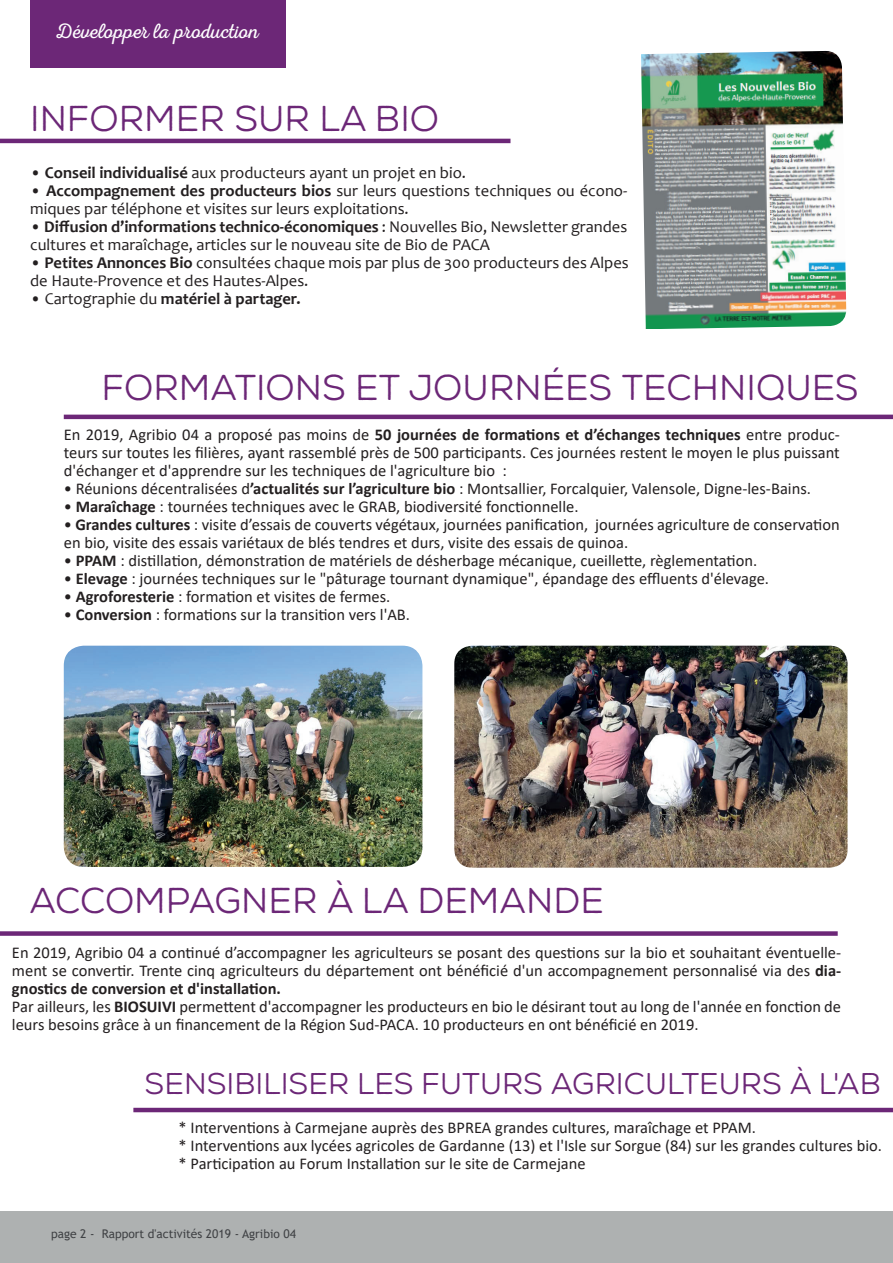
<style>
.page{position:relative;width:893px;height:1263px;background:#fff}
.page>*{position:absolute;margin:0;border:0;box-sizing:border-box;transform-origin:0 0}
.t1{font:36px "Nexa Rust Sans";color:#6c2777}
.t2{font:30px "Nexa Rust Sans";color:#6c2777}
.t3{font:21px "Nexa Rust Script L 00";letter-spacing:.005em;color:#fff}
.t4{font:16.5px/18px "Calibri";color:#231f20}
.t5{font:16.5px/18px "Candara";color:#231f20}
.t6{font:700 16.5px "Candara";color:#231f20}
.t7{font:12px "Trebuchet MS";color:#404245}
.s1{font-weight:700}
.s2{font-weight:400}
</style>
<div class="page">
<div style="left:0;top:1212px;width:893px;height:51px;background:#aeb1b1"></div>
<div style="left:30px;top:0;width:255px;height:67px;background:#6c2777"></div>
<hr style="left:0;top:139px;width:510px;height:4px;background:#6c2777">
<hr style="left:64px;top:415px;width:829px;height:4px;background:#6c2777">
<div style="left:0;top:931px;width:838px;height:5px;background:#6c2777"></div>
<hr style="left:133px;top:1108px;width:760px;height:4px;background:#6c2777">
<img style="left:64px;top:646px;width:358px;height:221px">
<img style="left:641px;top:51px;width:205px;height:278px">
<img style="left:454px;top:646px;width:393px;height:222px">
<p class="t3" style="left:57px;top:20px;width:204px">Développer la production</p>
<h1 class="t1" style="left:30px;top:98px;width:410px">INFORMER SUR LA BIO</h1>
<p class="t5" style="left:30px;top:163px;width:437px">• <span class="s1">Conseil individualisé</span> aux producteurs ayant un projet en bio.</p>
<p class="t5" style="left:30px;top:181px;width:599px">• <span class="s1">Accompagnement des producteurs bios</span> sur leurs questions techniques ou écono&shy;miques par téléphone et visites sur leurs exploitations.</p>
<p class="t5" style="left:30px;top:217px;width:598px">• <span class="s1">Diffusion d’informations technico-économiques</span> : Nouvelles Bio, Newsletter grandes cultures et maraîchage, articles sur le nouveau site de Bio de PACA</p>
<p class="t5" style="left:30px;top:253px;width:600px">• <span class="s1">Petites Annonces Bio</span> consultées chaque mois par plus de 300 producteurs des Alpes de Haute-Provence et des Hautes-Alpes.</p>
<p class="t6" style="left:30px;top:288px;width:272px"><span class="s2">• Cartographie du</span> matériel à partager.</p>
<h1 class="t1" style="left:101px;top:367px;width:759px">FORMATIONS ET JOURNÉES TECHNIQUES</h1>
<p class="t4" style="left:64px;top:425px;width:777px;text-align:justify">En 2019, Agribio 04 a proposé pas moins de <span class="s1">50 journées de formations et d’échanges techniques</span> entre produc&shy;teurs sur toutes les filières, ayant rassemblé près de 500 participants. Ces journées restent le moyen le plus puissant d'échanger et d'apprendre sur les techniques de l'agriculture bio :</p>
<p class="t4" style="left:64px;top:479px;width:749px">• Réunions décentralisées d<span class="s1">’actualités sur l’agriculture bio</span> : Montsallier, Forcalquier, Valensole, Digne-les-Bains.</p>
<p class="t4" style="left:64px;top:497px;width:516px">• <span class="s1">Maraîchage</span> : tournées techniques avec le GRAB, biodiversité fonctionnelle.</p>
<p class="t4" style="left:64px;top:515px;width:777px">• <span class="s1">Grandes cultures</span> : visite d’essais de couverts végétaux, journées panification, journées agriculture de conservation en bio, visite des essais variétaux de blés tendres et durs, visite des essais de quinoa.</p>
<p class="t4" style="left:64px;top:551px;width:695px">• <span class="s1">PPAM</span> : distillation, démonstration de matériels de désherbage mécanique, cueillette, règlementation.</p>
<p class="t4" style="left:64px;top:569px;width:707px">• <span class="s1">Elevage</span> : journées techniques sur le "pâturage tournant dynamique", épandage des effluents d'élevage.</p>
<p class="t4" style="left:64px;top:587px;width:328px">• <span class="s1">Agroforesterie</span> : formation et visites de fermes.</p>
<p class="t4" style="left:64px;top:605px;width:348px">• <span class="s1">Conversion</span> : formations sur la transition vers l'AB.</p>
<h1 class="t1" style="left:30px;top:880px;width:576px">ACCOMPAGNER À LA DEMANDE</h1>
<p class="t4" style="left:12px;top:943px;width:831px">En 2019, Agribio 04 a continué d’accompagner les agriculteurs se posant des questions sur la bio et souhaitant éventuelle&shy;ment se convertir. Trente cinq agriculteurs du département ont bénéficié d'un accompagnement personnalisé via des <span class="s1">dia&shy;gnostics de conversion et d'installation.<br></span>Par ailleurs, les <span class="s1">BIOSUIVI</span> permettent d'accompagner les producteurs en bio le désirant tout au long de l'année en fonction de leurs besoins grâce à un financement de la Région Sud-PACA. 10 producteurs en ont bénéficié en 2019.</p>
<h2 class="t2" style="left:145px;top:1067px;width:738px">SENSIBILISER LES FUTURS AGRICULTEURS À L'AB</h2>
<p class="t4" style="left:179px;top:1118px;width:705px">* Interventions à Carmejane auprès des BPREA grandes cultures, maraîchage et PPAM.<br>* Interventions aux lycées agricoles de Gardanne (13) et l'Isle sur Sorgue (84) sur les grandes cultures bio. * Participation au Forum Installation sur le site de Carmejane</p>
<p class="t7" style="left:51px;top:1226px;width:247px">page 2 - Rapport d'activités 2019 - Agribio 04</p>
</div>
